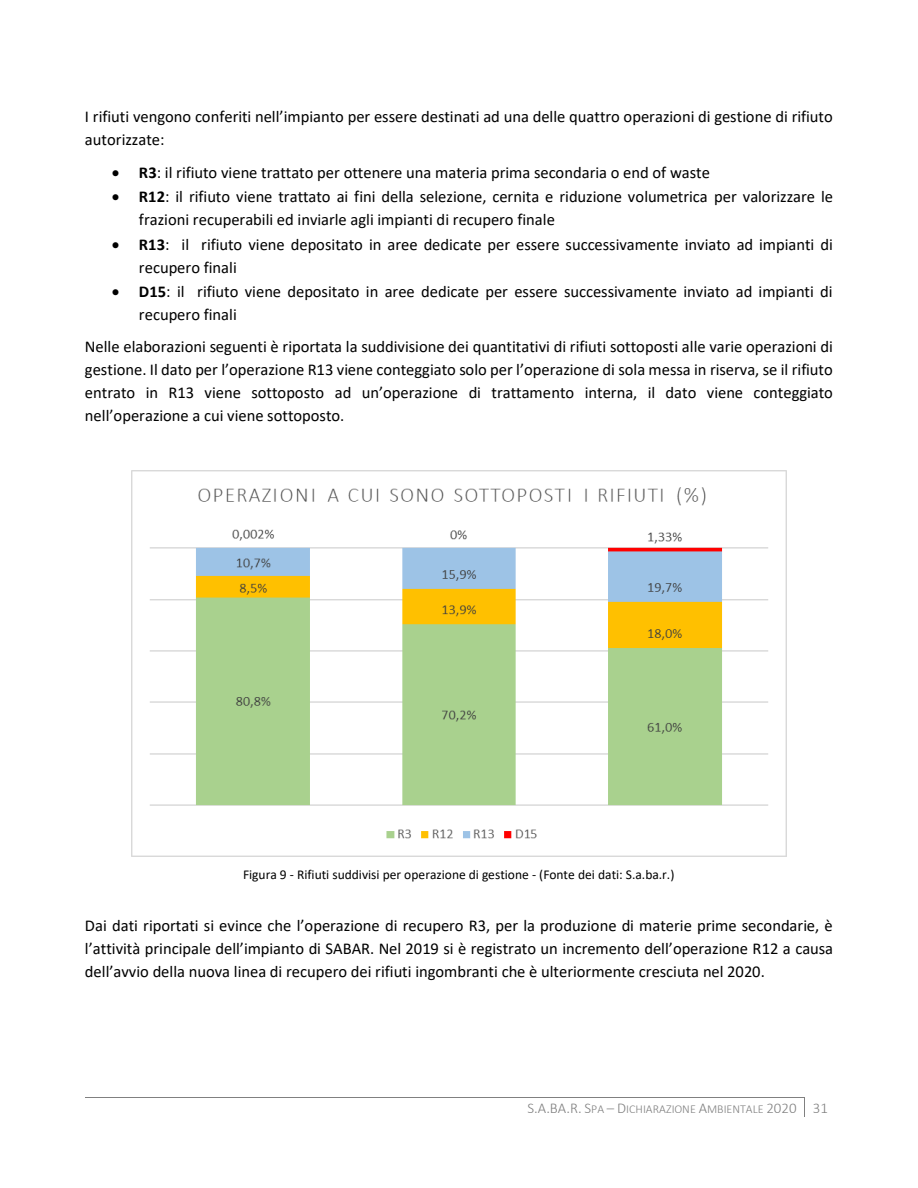
<style>
.page{position:relative;width:918px;height:1188px;background:#fff}
.page>*{position:absolute;margin:0;border:0;box-sizing:border-box;transform-origin:0 0}
.t1{font:16.5px/23.2px "Calibri";color:#000}
.t2{font:13.5px "Calibri";color:#000}
.t3{font:300 12px "Calibri";color:#808080}
.s1{font-weight:700}
.s2{font-size:15px}
</style>
<div class="page">
<hr style="left:85px;top:1097px;width:719px;height:1px;background:#808080">
<svg style="left:804px;top:1097px;width:1px;height:20px"></svg>
<img style="left:132px;top:470px;width:654px;height:387px">
<p class="t1" style="left:85px;top:106px;width:749px">I rifiuti vengono conferiti nell’impianto per essere destinati ad una delle quattro operazioni di gestione di rifiuto autorizzate:</p>
<p class="t1" style="left:112px;top:162px;width:599px">• <span class="s1">R3</span>: il rifiuto viene trattato per ottenere una materia prima secondaria o end of waste</p>
<p class="t1" style="left:139px;top:186px;width:696px;text-indent:-27px">• <span class="s1">R12</span>: il rifiuto viene trattato ai fini della selezione, cernita e riduzione volumetrica per valorizzare le frazioni recuperabili ed inviarle agli impianti di recupero finale</p>
<p class="t1" style="left:139px;top:234px;width:695px;text-indent:-27px">• <span class="s1">R13</span>: il rifiuto viene depositato in aree dedicate per essere successivamente inviato ad impianti di recupero finali</p>
<p class="t1" style="left:139px;top:281px;width:695px;text-indent:-27px">• <span class="s1">D15</span>: il rifiuto viene depositato in aree dedicate per essere successivamente inviato ad impianti di recupero finali</p>
<p class="t1" style="left:85px;top:336px;width:750px;text-align:justify">Nelle elaborazioni seguenti è riportata la suddivisione dei quantitativi di rifiuti sottoposti alle varie operazioni di gestione. Il dato per l’operazione R13 viene conteggiato solo per l’operazione di sola messa in riserva, se il rifiuto entrato in R13 viene sottoposto ad un’operazione di trattamento interna, il dato viene conteggiato nell’operazione a cui viene sottoposto.</p>
<p class="t2" style="left:243px;top:869px;width:433px">Figura 9 - Rifiuti suddivisi per operazione di gestione - (Fonte dei dati: S.a.ba.r.)</p>
<p class="t1" style="left:85px;top:915px;width:750px;text-align:justify">Dai dati riportati si evince che l’operazione di recupero R3, per la produzione di materie prime secondarie, è l’attività principale dell’impianto di SABAR. Nel 2019 si è registrato un incremento dell’operazione R12 a causa dell’avvio della nuova linea di recupero dei rifiuti ingombranti che è ulteriormente cresciuta nel 2020.</p>
<p class="t3" style="left:528px;top:1104px;width:302px"><span class="s2">S.A.BA.R. S</span>PA <span class="s2">– D</span>ICHIARAZIONE <span class="s2">A</span>MBIENTALE <span class="s2">2020 31</span></p>
</div>
